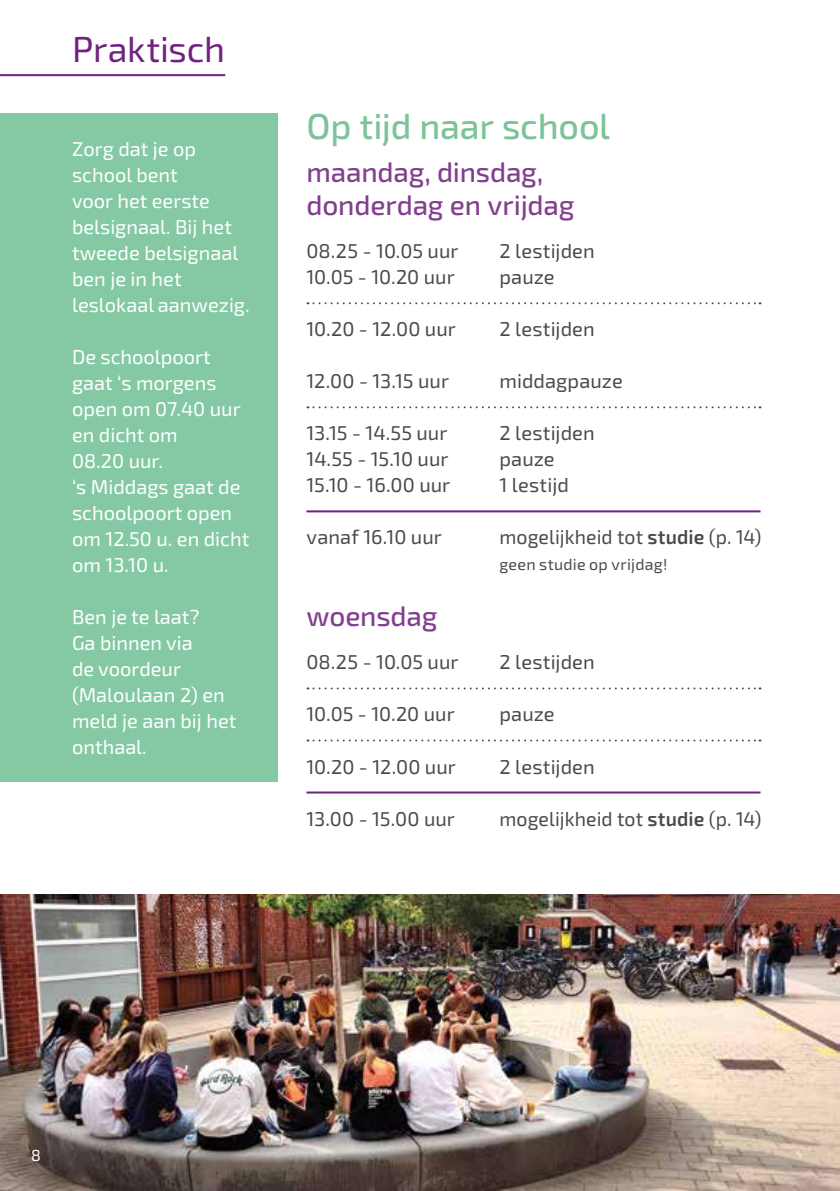
<style>
.page{position:relative;width:840px;height:1191px;background:#fff}
.page>*{position:absolute;margin:0;border:0;box-sizing:border-box;transform-origin:0 0}
.t1{font:500 36px "Exo 2";letter-spacing:-.005em;color:#7dc399}
.t2{font:36px "Exo 2";letter-spacing:-.005em;color:#702281}
.t3{font:500 28px/33.6px "Exo 2";letter-spacing:-.005em;color:#833f8f}
.t4{font:20px "Exo 2";color:#4a4a49}
.t5{font:20px/26px "Exo 2";color:#fff}
.t6{font:16px "Exo 2";letter-spacing:.015em;color:#4a4a49}
.t7{font:16px "Exo 2";color:#fff}
.s1{font-weight:600}
</style>
<div class="page">
<img style="left:0;top:894px;width:839px;height:297px">
<svg style="left:307px;top:302px;width:453px;height:2px"></svg>
<svg style="left:307px;top:406px;width:453px;height:2px"></svg>
<hr style="left:306px;top:510px;width:454px;height:2px;background:#702281">
<div style="left:0;top:113px;width:278px;height:669px;background:#84c9a4"></div>
<svg style="left:307px;top:687px;width:453px;height:2px"></svg>
<svg style="left:307px;top:739px;width:453px;height:2px"></svg>
<hr style="left:306px;top:791px;width:454px;height:2px;background:#702281">
<hr style="left:0;top:74px;width:225px;height:2px;background:#702281">
<h1 class="t2" style="left:72px;top:34px;width:155px">Praktisch</h1>
<h1 class="t1" style="left:306px;top:110px;width:305px">Op tijd naar school</h1>
<h2 class="t3" style="left:306px;top:157px;width:269px">maandag, dinsdag, donderdag en vrijdag</h2>
<p class="t4" style="left:306px;top:242px;width:153px">08.25 - 10.05 uur</p>
<p class="t4" style="left:499px;top:242px;width:97px">2 lestijden</p>
<p class="t4" style="left:306px;top:268px;width:150px">10.05 - 10.20 uur</p>
<p class="t4" style="left:499px;top:268px;width:57px">pauze</p>
<p class="t4" style="left:306px;top:320px;width:151px">10.20 - 12.00 uur</p>
<p class="t4" style="left:499px;top:320px;width:97px">2 lestijden</p>
<p class="t4" style="left:306px;top:372px;width:144px">12.00 - 13.15 uur</p>
<p class="t4" style="left:499px;top:372px;width:125px">middagpauze</p>
<p class="t4" style="left:306px;top:424px;width:142px">13.15 - 14.55 uur</p>
<p class="t4" style="left:499px;top:424px;width:97px">2 lestijden</p>
<p class="t4" style="left:306px;top:450px;width:143px">14.55 - 15.10 uur</p>
<p class="t4" style="left:499px;top:450px;width:57px">pauze</p>
<p class="t4" style="left:306px;top:476px;width:145px">15.10 - 16.00 uur</p>
<p class="t4" style="left:499px;top:476px;width:71px">1 lestijd</p>
<p class="t4" style="left:306px;top:528px;width:137px">vanaf 16.10 uur</p>
<p class="t4" style="left:499px;top:528px;width:263px">mogelijkheid tot <span class="s1">studie</span> (p. 14)</p>
<p class="t6" style="left:499px;top:558px;width:169px">geen studie op vrijdag!</p>
<p class="t5" style="left:72px;top:137px;width:179px">Zorg dat je op school bent<br>voor het eerste belsignaal. Bij het tweede belsignaal ben je in het leslokaal aanwezig.</p>
<p class="t5" style="left:72px;top:345px;width:179px">De schoolpoort gaat ‘s morgens open om 07.40 uur en dicht om<br>08.20 uur.<br>‘s Middags gaat de schoolpoort open om 12.50 u. en dicht om 13.10 u.</p>
<p class="t5" style="left:72px;top:605px;width:166px">Ben je te laat?<br>Ga binnen via<br>de voordeur (Maloulaan 2) en meld je aan bij het onthaal.</p>
<h2 class="t3" style="left:306px;top:601px;width:132px">woensdag</h2>
<p class="t4" style="left:306px;top:653px;width:153px">08.25 - 10.05 uur</p>
<p class="t4" style="left:499px;top:653px;width:97px">2 lestijden</p>
<p class="t4" style="left:306px;top:705px;width:150px">10.05 - 10.20 uur</p>
<p class="t4" style="left:499px;top:705px;width:57px">pauze</p>
<p class="t4" style="left:306px;top:757px;width:151px">10.20 - 12.00 uur</p>
<p class="t4" style="left:499px;top:757px;width:97px">2 lestijden</p>
<p class="t4" style="left:306px;top:809px;width:150px">13.00 - 15.00 uur</p>
<p class="t4" style="left:499px;top:809px;width:263px">mogelijkheid tot <span class="s1">studie</span> (p. 14)</p>
<p class="t7" style="left:31px;top:1148px;width:11px">8</p>
</div>
